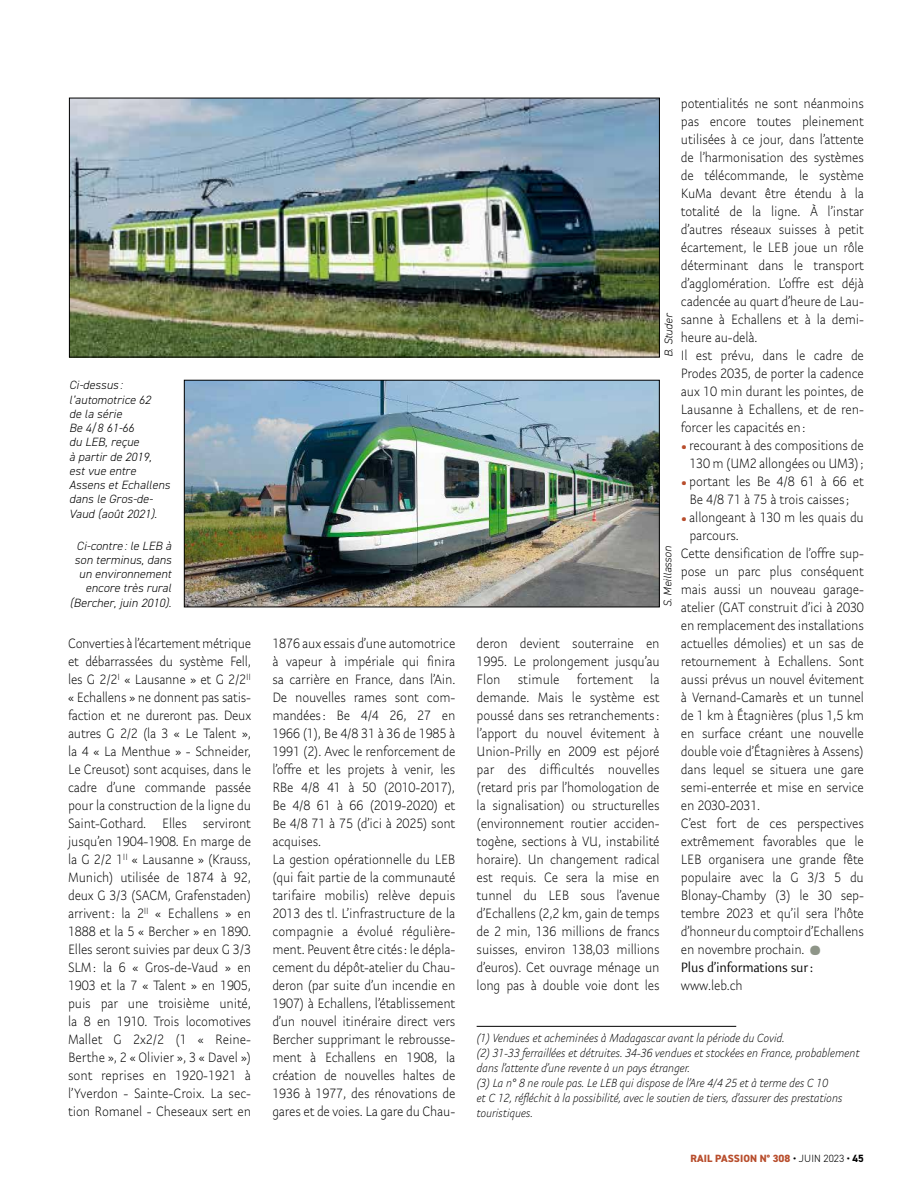
<style>
.page{position:relative;width:915px;height:1191px;background:#fff}
.page>*{position:absolute;margin:0;border:0;box-sizing:border-box;transform-origin:0 0}
.t1{font:800 34.2px "Kigelia LGC";color:#8e9588}
.t2{font:300 14.25px/18px "Kigelia LGC";letter-spacing:-.01em;color:#000;text-align:justify;scale:.92 1}
.t3{font:14.25px "Kigelia LGC";letter-spacing:-.01em;color:#000;scale:.92 1}
.t4{font:italic 300 12.45px/15px "Kigelia LGC";letter-spacing:-.01em;color:#000;scale:.92 1}
.t5{font:italic 300 12px/14.2px "DIN2014";letter-spacing:.01em;color:#000}
.t6{font:italic 300 11.25px "DIN2014";color:#000}
.t7{font:800 10.5px "DIN2014";letter-spacing:.01em;color:#b84e2d}
.s1{font-weight:800;color:#b84e2d}
.s2{font-weight:600;color:#000}
.s3{font-weight:300;color:#000}
.s4{font-weight:700;color:#000}
</style>
<div class="page">
<hr style="left:476px;top:1026px;width:260px;height:1px;background:#000">
<img style="left:71px;top:100px;width:586px;height:255px">
<div style="left:69px;top:98px;width:590px;height:259px;border:1px solid #000"></div>
<img style="left:186px;top:382px;width:471px;height:223px">
<div style="left:184px;top:380px;width:475px;height:227px;border:1px solid #000"></div>
<p class="t2" style="left:680px;top:95px;width:200px;text-align:left">potentialités ne sont néanmoins pas encore toutes pleinement utilisées à ce jour, dans l’attente de l’harmonisation des systèmes de télécommande, le système<br>KuMa devant être étendu à la totalité de la ligne. À l’instar d’autres réseaux suisses à petit écartement, le LEB joue un rôle déterminant dans le transport d’agglomération. L’offre est déjà cadencée au quart d’heure de Lau&shy;sanne à Echallens et à la demi&shy;heure au-delà.<br>Il est prévu, dans le cadre de<br>Prodes 2035, de porter la cadence aux 10 min durant les pointes, de<br>Lausanne à Echallens, et de ren&shy;forcer les capacités en:</p>
<p class="t2" style="left:680px;top:437px;width:200px;text-align:center"><span class="s1">•</span> recourant à des compositions de<br>130 m (UM2 allongées ou UM3);</p>
<p class="t2" style="left:680px;top:473px;width:200px;text-align:center"><span class="s1">•</span> portant les Be 4/8 61 à 66 et<br>Be 4/8 71 à 75 à trois caisses;</p>
<p class="t2" style="left:680px;top:509px;width:200px"><span class="s1">•</span> allongeant à 130 m les quais du</p>
<p class="t2" style="left:689px;top:527px;width:55px">parcours.</p>
<p class="t2" style="left:680px;top:545px;width:200px">Cette densification de l’offre sup-</p>
<p class="t2" style="left:680px;top:563px;width:200px">pose un parc plus conséquent</p>
<p class="t2" style="left:680px;top:581px;width:200px">mais aussi un nouveau garage-</p>
<p class="t2" style="left:680px;top:599px;width:200px">atelier (GAT construit d’ici à 2030</p>
<p class="t2" style="left:680px;top:617px;width:200px">en remplacement des installations</p>
<p class="t2" style="left:680px;top:635px;width:200px">actuelles démolies) et un sas de</p>
<p class="t2" style="left:680px;top:653px;width:200px">retournement à Echallens. Sont</p>
<p class="t2" style="left:680px;top:671px;width:200px">aussi prévus un nouvel évitement</p>
<p class="t2" style="left:680px;top:689px;width:200px">à Vernand-Camarès et un tunnel</p>
<p class="t2" style="left:680px;top:707px;width:200px">de 1 km à Étagnières (plus 1,5 km</p>
<p class="t2" style="left:680px;top:725px;width:200px">en surface créant une nouvelle</p>
<p class="t2" style="left:680px;top:743px;width:200px">double voie d’Étagnières à Assens)</p>
<p class="t2" style="left:680px;top:761px;width:200px">dans lequel se situera une gare</p>
<p class="t2" style="left:680px;top:779px;width:200px">semi-enterrée et mise en service</p>
<p class="t2" style="left:680px;top:797px;width:88px">en 2030-2031.</p>
<p class="t2" style="left:680px;top:815px;width:200px">C’est fort de ces perspectives</p>
<p class="t2" style="left:680px;top:833px;width:200px">extrêmement favorables que le</p>
<p class="t2" style="left:680px;top:851px;width:200px">LEB organisera une grande fête</p>
<p class="t2" style="left:680px;top:869px;width:200px">populaire avec la G 3/3 5 du</p>
<p class="t2" style="left:680px;top:887px;width:200px">Blonay-Chamby (3) le 30 sep-</p>
<p class="t2" style="left:680px;top:905px;width:200px">tembre 2023 et qu’il sera l’hôte</p>
<p class="t2" style="left:680px;top:923px;width:200px">d’honneur du comptoir d’Echallens</p>
<p class="t2" style="left:680px;top:941px;width:136px">en novembre prochain.</p>
<h1 class="t1" style="left:807px;top:924px;width:17px">•</h1>
<p class="t3" style="left:680px;top:958px;width:145px">Plus d’informations sur:</p>
<p class="t2" style="left:680px;top:977px;width:69px">www.leb.ch</p>
<p class="t6" style="left:661px;top:357px;width:46px;rotate:-90deg">B. Studer</p>
<p class="t5" style="left:69px;top:378px;width:102px">Ci-dessus : l’automotrice 62<br>de la série<br>Be 4/8 61-66<br>du LEB, reçue<br>à partir de 2019,<br>est vue entre<br>Assens et Echallens dans le Gros-de-<br>Vaud (août 2021).</p>
<p class="t5" style="left:70px;top:538px;width:103px;text-align:right">Ci-contre : le LEB à son terminus, dans un environnement encore très rural (Bercher, juin 2010).</p>
<p class="t6" style="left:660px;top:607px;width:63px;rotate:-90deg">S. Meillasson</p>
<p class="t2" style="left:68px;top:635px;width:200px">Converties à l’écartement métrique et débarrassées du système Fell, les G 2/2<sup>I</sup> « Lausanne » et G 2/2<sup>II </sup>« Echallens » ne donnent pas satis&shy;faction et ne dureront pas. Deux autres G 2/2 (la 3 « Le Talent », la 4 « La Menthue » - Schneider, Le Creusot) sont acquises, dans le cadre d’une commande passée pour la construction de la ligne du Saint-Gothard. Elles serviront jusqu’en 1904-1908. En marge de la G 2/2 1<sup>II</sup> « Lausanne » (Krauss, Munich) utilisée de 1874 à 92, deux G 3/3 (SACM, Grafenstaden) arrivent: la 2<sup>II</sup> « Echallens » en 1888 et la 5 « Bercher » en 1890.<br>Elles seront suivies par deux G 3/3<br>SLM: la 6 « Gros-de-Vaud » en 1903 et la 7 « Talent » en 1905, puis par une troisième unité, la 8 en 1910. Trois locomotives Mallet G 2x2/2 (1 « Reine-Berthe », 2 « Olivier », 3 « Davel ») sont reprises en 1920-1921 à l’Yverdon - Sainte-Croix. La sec&shy;tion Romanel - Cheseaux sert en</p>
<p class="t2" style="left:272px;top:635px;width:200px;text-align:left">1876 aux essais d’une automotrice à vapeur à impériale qui finira sa carrière en France, dans l’Ain.<br>De nouvelles rames sont com&shy;mandées: Be 4/4 26, 27 en<br>1966 (1), Be 4/8 31 à 36 de 1985 à<br>1991 (2). Avec le renforcement de l’offre et les projets à venir, les<br>RBe 4/8 41 à 50 (2010-2017),<br>Be 4/8 61 à 66 (2019-2020) et<br>Be 4/8 71 à 75 (d’ici à 2025) sont acquises.<br>La gestion opérationnelle du LEB (qui fait partie de la communauté tarifaire mobilis) relève depuis<br>2013 des tl. L’infrastructure de la compagnie a évolué régulière&shy;ment. Peuvent être cités: le dépla&shy;cement du dépôt-atelier du Chau&shy;deron (par suite d’un incendie en<br>1907) à Echallens, l’établissement d’un nouvel itinéraire direct vers<br>Bercher supprimant le rebrousse&shy;ment à Echallens en 1908, la création de nouvelles haltes de<br>1936 à 1977, des rénovations de gares et de voies. La gare du Chau-</p>
<p class="t2" style="left:476px;top:635px;width:200px">deron devient souterraine en 1995. Le prolongement jusqu’au Flon stimule fortement la demande. Mais le système est poussé dans ses retranchements: l’apport du nouvel évitement à Union-Prilly en 2009 est péjoré par des difficultés nouvelles (retard pris par l’homologation de la signalisation) ou structurelles (environnement routier acciden&shy;togène, sections à VU, instabilité horaire). Un changement radical est requis. Ce sera la mise en tunnel du LEB sous l’avenue d’Echallens (2,2 km, gain de temps de 2 min, 136 millions de francs suisses, environ 138,03 millions d’euros). Cet ouvrage ménage un long pas à double voie dont les</p>
<p class="t4" style="left:476px;top:1030px;width:417px">(1) Vendues et acheminées à Madagascar avant la période du Covid.<br>(2) 31-33 ferraillées et détruites. 34-36 vendues et stockées en France, probablement dans l’attente d’une revente à un pays étranger.<br>(3) La n° 8 ne roule pas. Le LEB qui dispose de l’Are 4/4 25 et à terme des C 10<br>et C 12, réfléchit à la possibilité, avec le soutien de tiers, d’assurer des prestations touristiques.</p>
<p class="t7" style="left:690px;top:1151px;width:175px">RAIL PASSION N° 308 <span class="s2">•</span> <span class="s3">JUIN 2023</span> <span class="s2">•</span> <span class="s4">45</span></p>
</div>
